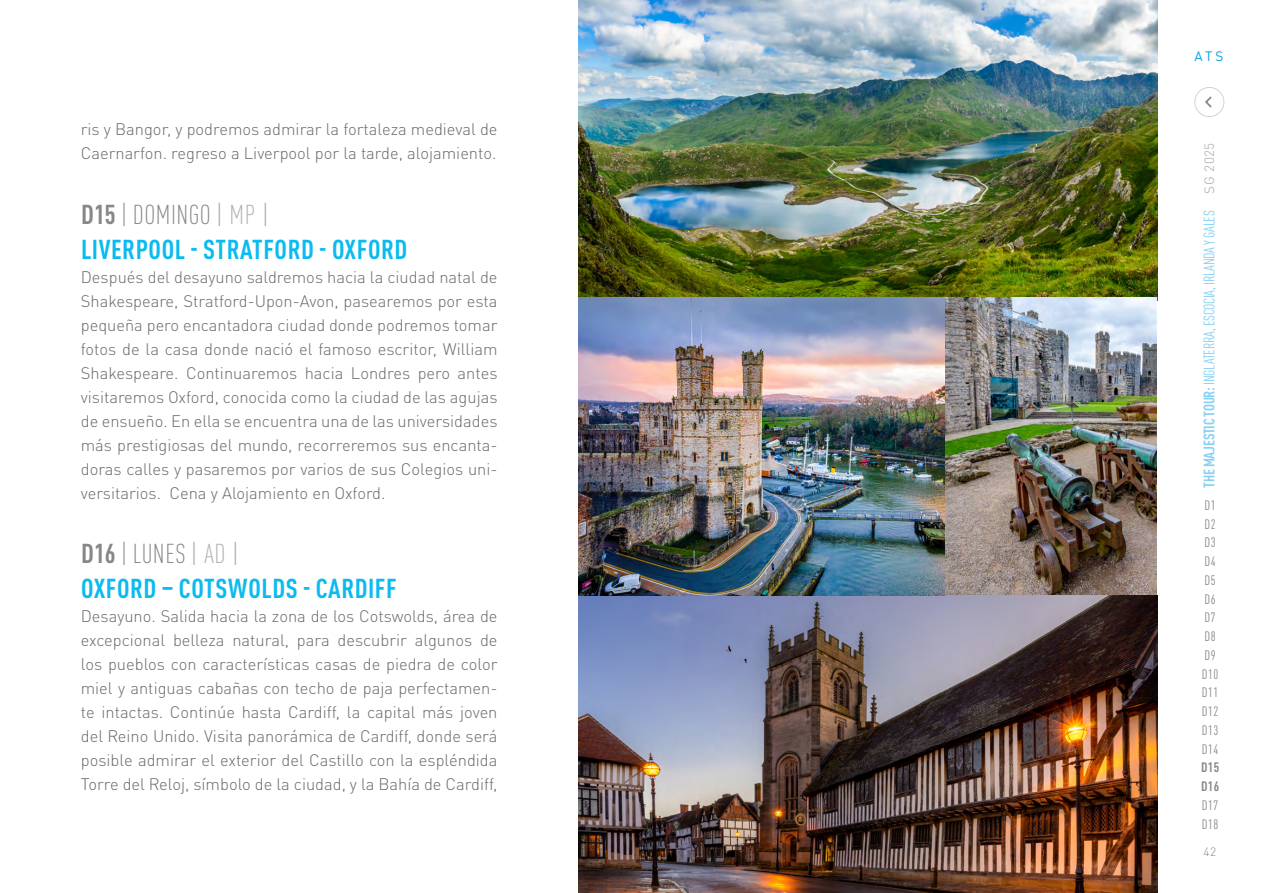
<style>
.page{position:relative;width:1263px;height:893px;background:#fff}
.page>*{position:absolute;margin:0;border:0;box-sizing:border-box;transform-origin:0 0}
.t1{font:700 condensed 27px/34.5px "DIN Pro";letter-spacing:.02em;color:#0bbbef}
.t2{font:300 16.5px/24px "DIN Pro";color:#686868;text-align:justify}
.t3{font:condensed 15px "DIN Pro";letter-spacing:-.02em;color:#86d1f5}
.t4{font:condensed 13.5px/18.8px "DIN Pro";letter-spacing:.04em;color:#878787}
.t5{font:13.5px "DIN Pro";letter-spacing:.03em;color:#878787}
.t6{font:700 condensed 13.5px/18.8px "DIN Pro";letter-spacing:.04em;color:#878787}
.t7{font:13.5px "DIN Pro";color:#009fe3}
.t8{font:300 12px "DIN Pro";color:#878787}
.s1{color:#878787}
.s2{font-weight:300;color:#878787}
.s3{font-weight:300;color:#a0a0a0}
.s4{font-weight:300;color:#b1b1b1}
.s5{font-weight:700}
</style>
<div class="page">
<div style="left:1194px;top:87px;width:30px;height:30px;border:1px solid #8d9ead;border-radius:50%"></div>
<svg style="left:1205px;top:96px;width:7px;height:12px"></svg>
<img style="left:579px;top:0;width:578px;height:298px">
<img style="left:579px;top:298px;width:578px;height:595px">
<p class="t2" style="left:81px;top:116px;width:418px">ris y Bangor, y podremos admirar la fortaleza medieval de<br>Caernarfon. regreso a Liverpool por la tarde, alojamiento.</p>
<h1 class="t1" style="left:81px;top:195px;width:328px"><span class="s1">D15</span> <span class="s2">| DOMINGO</span> <span class="s3">|</span> <span class="s4">MP</span> <span class="s3">|<br></span>LIVERPOOL - STRATFORD - OXFORD</h1>
<p class="t2" style="left:81px;top:263px;width:418px">Después del desayuno saldremos hacia la ciudad natal de Shakespeare, Stratford-Upon-Avon, pasearemos por esta pequeña pero encantadora ciudad donde podremos tomar fotos de la casa donde nació el famoso escritor, William Shakespeare. Continuaremos hacia Londres pero antes visitaremos Oxford, conocida como la ciudad de las agujas de ensueño. En ella se encuentra una de las universidades más prestigiosas del mundo, recorreremos sus encanta&shy;doras calles y pasaremos por varios de sus Colegios uni&shy;versitarios. Cena y Alojamiento en Oxford.</p>
<h1 class="t1" style="left:81px;top:534px;width:317px"><span class="s1">D16</span> <span class="s2">| LUNES</span> <span class="s3">|</span> <span class="s4">AD</span> <span class="s3">|<br></span>OXFORD – COTSWOLDS - CARDIFF</h1>
<p class="t2" style="left:81px;top:603px;width:418px">Desayuno. Salida hacia la zona de los Cotswolds, área de excepcional belleza natural, para descubrir algunos de los pueblos con características casas de piedra de color miel y antiguas cabañas con techo de paja perfectamen&shy;te intactas. Continúe hasta Cardiff, la capital más joven del Reino Unido. Visita panorámica de Cardiff, donde será posible admirar el exterior del Castillo con la espléndida Torre del Reloj, símbolo de la ciudad, y la Bahía de Cardiff,</p>
<p class="t7" style="left:1194px;top:46px;width:30px">ATS</p>
<p class="t5" style="left:1199px;top:194px;width:53px;rotate:-90deg">SG 2025</p>
<p class="t3" style="left:1198px;top:488px;width:279px;rotate:-90deg"><span class="s5">THE MAJESTIC TOUR:</span> INGLATERRA, ESCOCIA, IRLANDA Y GALES</p>
<p class="t4" style="left:1202px;top:495px;width:18px">D1<br>D2<br>D3<br>D4<br>D5<br>D6<br>D7<br>D8<br>D9<br>D10<br>D11<br>D12<br>D13<br>D14</p>
<p class="t6" style="left:1201px;top:757px;width:20px">D15<br>D16</p>
<p class="t4" style="left:1202px;top:795px;width:18px">D17<br>D18</p>
<p class="t8" style="left:1203px;top:843px;width:14px">42</p>
</div>
